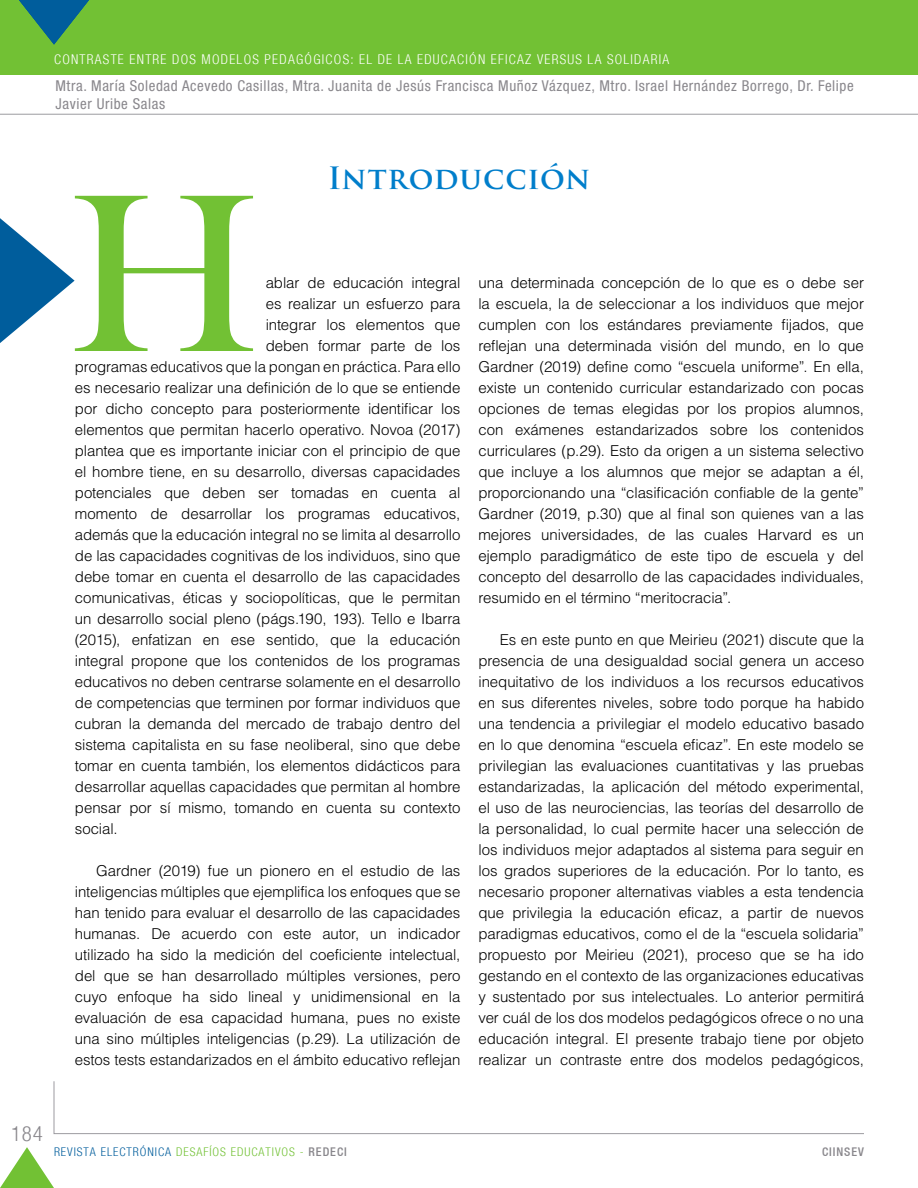
<style>
.page{position:relative;width:918px;height:1188px;background:#fff}
.page>*{position:absolute;margin:0;border:0;box-sizing:border-box;transform-origin:0 0}
.t1{font:232.8px "Bask Old Face";color:#72c134}
.t2{font:700 30px "Trajan Pro";letter-spacing:.03em;color:#007ecb}
.t3{font:300 condensed 21px "Helvetica Neue";color:#89878c}
.t4{font:300 15px/21px "Helvetica LT Std";letter-spacing:-.005em;color:#000;text-align:justify}
.t5{font:condensed 15px/18px "Helvetica Neue LT Std";letter-spacing:.04em;color:#89878c}
.t6{font:300 condensed 13.5px "Helvetica Neue";letter-spacing:.095em;color:#fff}
.t7{font:300 condensed 12px "Helvetica Neue";letter-spacing:.08em;color:#72c134}
.t8{font:500 condensed 12px "Helvetica 67";letter-spacing:.08em;color:#89878c}
.s1{color:#005d9c}
.s2{font-family:"Helvetica 67";font-weight:500;color:#89878c}
</style>
<div class="page">
<div style="left:0;top:0;width:918px;height:75px;background:#72c134"></div>
<svg style="left:19px;top:0;width:70px;height:45px"></svg>
<svg style="left:0;top:218px;width:75px;height:125px"></svg>
<hr style="left:0;top:114px;width:918px;height:1px;background:#9c9ba0">
<svg style="left:53px;top:1081px;width:811px;height:53px"></svg>
<svg style="left:0;top:1147px;width:54px;height:41px"></svg>
<p class="t6" style="left:54px;top:52px;width:617px">CONTRASTE ENTRE DOS MODELOS PEDAGÓGICOS: EL DE LA EDUCACIÓN EFICAZ VERSUS LA SOLIDARIA</p>
<p class="t5" style="left:55px;top:77px;width:800px">Mtra. María Soledad Acevedo Casillas, Mtra. Juanita de Jesús Francisca Muñoz Vázquez, Mtro. Israel Hernández Borrego, Dr. Felipe<br>Javier Uribe Salas</p>
<h2 class="t2" style="left:328px;top:159px;width:264px">Introducción</h2>
<h1 class="t1" style="left:69px;top:146px;width:191px">H</h1>
<p class="t4" style="left:266px;top:272px;width:196px">ablar de educación integral</p>
<p class="t4" style="left:266px;top:293px;width:196px">es realizar un esfuerzo para</p>
<p class="t4" style="left:266px;top:314px;width:196px">integrar los elementos que</p>
<p class="t4" style="left:266px;top:335px;width:196px">deben formar parte de los</p>
<p class="t4" style="left:75px;top:356px;width:387px">programas educativos que la pongan en práctica. Para ello</p>
<p class="t4" style="left:75px;top:377px;width:387px">es necesario realizar una definición de lo que se entiende</p>
<p class="t4" style="left:75px;top:398px;width:387px">por dicho concepto para posteriormente identificar los</p>
<p class="t4" style="left:75px;top:419px;width:387px">elementos que permitan hacerlo operativo. Novoa (2017)</p>
<p class="t4" style="left:75px;top:440px;width:387px">plantea que es importante iniciar con el principio de que</p>
<p class="t4" style="left:75px;top:461px;width:387px">el hombre tiene, en su desarrollo, diversas capacidades</p>
<p class="t4" style="left:75px;top:482px;width:387px">potenciales que deben ser tomadas en cuenta al</p>
<p class="t4" style="left:75px;top:503px;width:387px">momento de desarrollar los programas educativos,</p>
<p class="t4" style="left:75px;top:524px;width:387px">además que la educación integral no se limita al desarrollo</p>
<p class="t4" style="left:75px;top:545px;width:387px">de las capacidades cognitivas de los individuos, sino que</p>
<p class="t4" style="left:75px;top:566px;width:387px">debe tomar en cuenta el desarrollo de las capacidades</p>
<p class="t4" style="left:75px;top:587px;width:387px">comunicativas, éticas y sociopolíticas, que le permitan</p>
<p class="t4" style="left:75px;top:608px;width:387px">un desarrollo social pleno (págs.190, 193). Tello e Ibarra</p>
<p class="t4" style="left:75px;top:629px;width:387px">(2015), enfatizan en ese sentido, que la educación</p>
<p class="t4" style="left:75px;top:650px;width:387px">integral propone que los contenidos de los programas</p>
<p class="t4" style="left:75px;top:671px;width:387px">educativos no deben centrarse solamente en el desarrollo</p>
<p class="t4" style="left:75px;top:692px;width:387px">de competencias que terminen por formar individuos que</p>
<p class="t4" style="left:75px;top:713px;width:387px">cubran la demanda del mercado de trabajo dentro del</p>
<p class="t4" style="left:75px;top:734px;width:387px">sistema capitalista en su fase neoliberal, sino que debe</p>
<p class="t4" style="left:75px;top:755px;width:387px">tomar en cuenta también, los elementos didácticos para</p>
<p class="t4" style="left:75px;top:776px;width:387px">desarrollar aquellas capacidades que permitan al hombre</p>
<p class="t4" style="left:75px;top:797px;width:387px">pensar por sí mismo, tomando en cuenta su contexto</p>
<p class="t4" style="left:75px;top:818px;width:44px">social.</p>
<p class="t4" style="left:75px;top:860px;width:387px;text-indent:21px">Gardner (2019) fue un pionero en el estudio de las inteligencias múltiples que ejemplifica los enfoques que se han tenido para evaluar el desarrollo de las capacidades humanas. De acuerdo con este autor, un indicador utilizado ha sido la medición del coeficiente intelectual, del que se han desarrollado múltiples versiones, pero cuyo enfoque ha sido lineal y unidimensional en la evaluación de esa capacidad humana, pues no existe una sino múltiples inteligencias (p.29). La utilización de estos tests estandarizados en el ámbito educativo reflejan</p>
<p class="t4" style="left:478px;top:272px;width:387px">una determinada concepción de lo que es o debe ser la escuela, la de seleccionar a los individuos que mejor cumplen con los estándares previamente fijados, que reflejan una determinada visión del mundo, en lo que Gardner (2019) define como “escuela uniforme”. En ella, existe un contenido curricular estandarizado con pocas opciones de temas elegidas por los propios alumnos, con exámenes estandarizados sobre los contenidos curriculares (p.29). Esto da origen a un sistema selectivo que incluye a los alumnos que mejor se adaptan a él, proporcionando una “clasificación confiable de la gente” Gardner (2019, p.30) que al final son quienes van a las mejores universidades, de las cuales Harvard es un ejemplo paradigmático de este tipo de escuela y del concepto del desarrollo de las capacidades individuales, resumido en el término “meritocracia”.</p>
<p class="t4" style="left:478px;top:629px;width:387px;text-indent:21px">Es en este punto en que Meirieu (2021) discute que la presencia de una desigualdad social genera un acceso inequitativo de los individuos a los recursos educativos en sus diferentes niveles, sobre todo porque ha habido una tendencia a privilegiar el modelo educativo basado en lo que denomina “escuela eficaz”. En este modelo se privilegian las evaluaciones cuantitativas y las pruebas estandarizadas, la aplicación del método experimental, el uso de las neurociencias, las teorías del desarrollo de la personalidad, lo cual permite hacer una selección de los individuos mejor adaptados al sistema para seguir en los grados superiores de la educación. Por lo tanto, es necesario proponer alternativas viables a esta tendencia que privilegia la educación eficaz, a partir de nuevos paradigmas educativos, como el de la “escuela solidaria” propuesto por Meirieu (2021), proceso que se ha ido gestando en el contexto de las organizaciones educativas y sustentado por sus intelectuales. Lo anterior permitirá ver cuál de los dos modelos pedagógicos ofrece o no una educación integral. El presente trabajo tiene por objeto realizar un contraste entre dos modelos pedagógicos,</p>
<h3 class="t3" style="left:11px;top:1121px;width:33px">184</h3>
<p class="t7" style="left:54px;top:1145px;width:294px"><span class="s1">REVISTA ELECTRÓNICA</span> DESAFÍOS EDUCATIVOS - <span class="s2">REDECI</span></p>
<p class="t8" style="left:822px;top:1144px;width:43px">CIINSEV</p>
</div>
